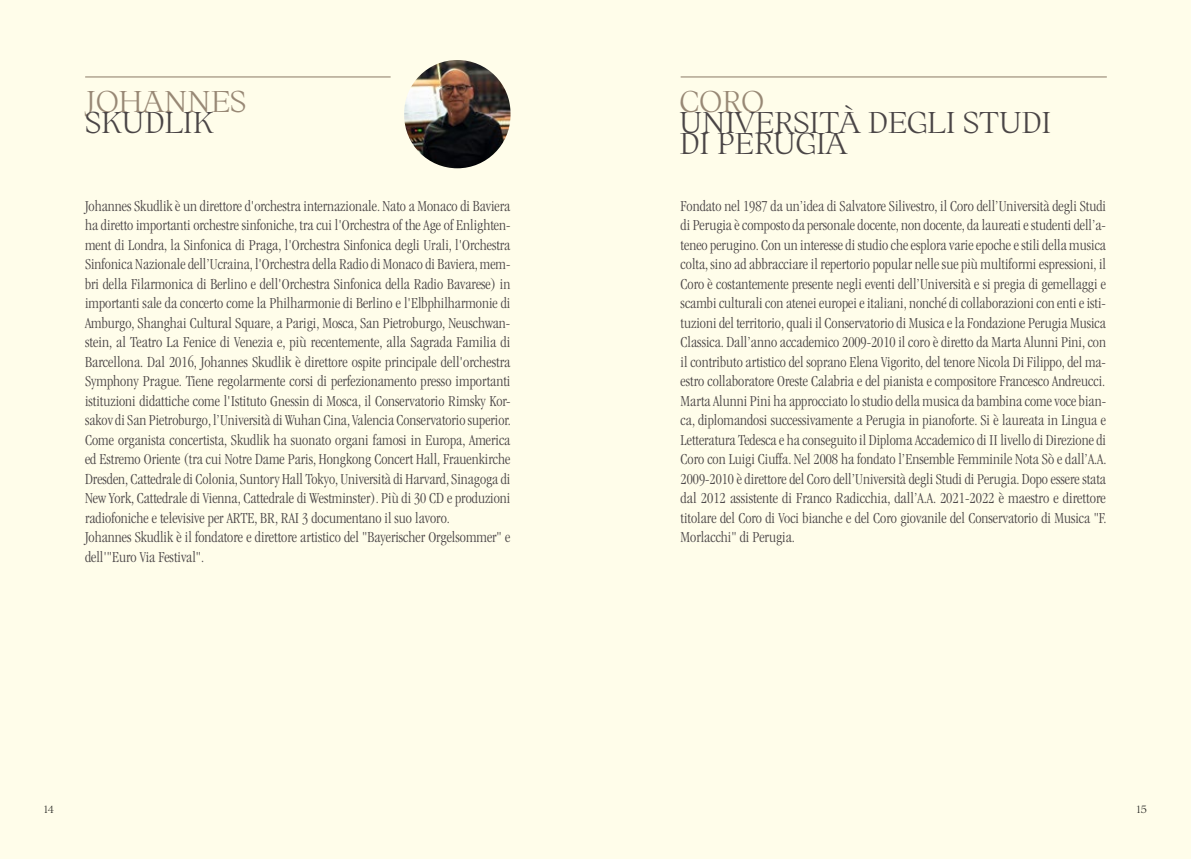
<style>
.page{position:relative;width:1191px;height:859px;background:#fffdea}
.page>*{position:absolute;margin:0;border:0;box-sizing:border-box;transform-origin:0 0}
.t1{font:300 30px "Ortica";color:#4a4546}
.t2{font:300 30px "Ortica";color:#988875}
.t3{font:300 condensed 15.75px/19.5px "ITC Garamond Std";color:#4a4546}
.t4{font:300 10.5px "Ortica";color:#1d1d1b}
</style>
<div class="page">
<hr style="left:85px;top:76px;width:305px;height:2px;background:#988875">
<hr style="left:680px;top:76px;width:426px;height:2px;background:#988875">
<img style="left:404px;top:60px;width:106px;height:108px;border-radius:53px">
<h1 class="t2" style="left:85px;top:83px;width:163px">JOHANNES</h1>
<h1 class="t1" style="left:85px;top:104px;width:130px">SKUDLIK</h1>
<p class="t3" style="left:85px;top:196px;width:427px">Johannes Skudlik è un direttore d'orchestra internazionale. Nato a Monaco di Baviera ha diretto importanti orchestre sinfoniche, tra cui l'Orchestra of the Age of Enlighten&shy;ment di Londra, la Sinfonica di Praga, l'Orchestra Sinfonica degli Urali, l'Orchestra Sinfonica Nazionale dell’Ucraina, l'Orchestra della Radio di Monaco di Baviera, mem&shy;bri della Filarmonica di Berlino e dell'Orchestra Sinfonica della Radio Bavarese) in importanti sale da concerto come la Philharmonie di Berlino e l'Elbphilharmonie di Amburgo, Shanghai Cultural Square, a Parigi, Mosca, San Pietroburgo, Neuschwan&shy;stein, al Teatro La Fenice di Venezia e, più recentemente, alla Sagrada Familia di Barcellona. Dal 2016, Johannes Skudlik è direttore ospite principale dell'orchestra Symphony Prague. Tiene regolarmente corsi di perfezionamento presso importanti istituzioni didattiche come l'Istituto Gnessin di Mosca, il Conservatorio Rimsky Kor&shy;sakov di San Pietroburgo, l’Università di Wuhan Cina, Valencia Conservatorio superior.<br>Come organista concertista, Skudlik ha suonato organi famosi in Europa, America ed Estremo Oriente (tra cui Notre Dame Paris, Hongkong Concert Hall, Frauenkirche Dresden, Cattedrale di Colonia, Suntory Hall Tokyo, Università di Harvard, Sinagoga di New York, Cattedrale di Vienna, Cattedrale di Westminster). Più di 30 CD e produzioni radiofoniche e televisive per ARTE, BR, RAI 3 documentano il suo lavoro.<br>Johannes Skudlik è il fondatore e direttore artistico del "Bayerischer Orgelsommer" e dell'"Euro Via Festival".</p>
<h1 class="t2" style="left:679px;top:83px;width:86px">CORO</h1>
<h1 class="t1" style="left:679px;top:104px;width:373px">UNIVERSITÀ DEGLI STUDI</h1>
<h1 class="t1" style="left:679px;top:125px;width:169px">DI PERUGIA</h1>
<p class="t3" style="left:680px;top:196px;width:427px;text-align:justify">Fondato nel 1987 da un’idea di Salvatore Silivestro, il Coro dell’Università degli Studi di Perugia è composto da personale docente, non docente, da laureati e studenti dell’a&shy;teneo perugino. Con un interesse di studio che esplora varie epoche e stili della musica colta, sino ad abbracciare il repertorio popular nelle sue più multiformi espressioni, il Coro è costantemente presente negli eventi dell’Università e si pregia di gemellaggi e scambi culturali con atenei europei e italiani, nonché di collaborazioni con enti e isti&shy;tuzioni del territorio, quali il Conservatorio di Musica e la Fondazione Perugia Musica Classica. Dall’anno accademico 2009-2010 il coro è diretto da Marta Alunni Pini, con il contributo artistico del soprano Elena Vigorito, del tenore Nicola Di Filippo, del ma&shy;estro collaboratore Oreste Calabria e del pianista e compositore Francesco Andreucci.<br>Marta Alunni Pini ha approcciato lo studio della musica da bambina come voce bian&shy;ca, diplomandosi successivamente a Perugia in pianoforte. Si è laureata in Lingua e Letteratura Tedesca e ha conseguito il Diploma Accademico di II livello di Direzione di Coro con Luigi Ciuffa. Nel 2008 ha fondato l’Ensemble Femminile Nota Sò e dall’A.A.<br>2009-2010 è direttore del Coro dell’Università degli Studi di Perugia. Dopo essere stata dal 2012 assistente di Franco Radicchia, dall’A.A. 2021-2022 è maestro e direttore titolare del Coro di Voci bianche e del Coro giovanile del Conservatorio di Musica "F.<br>Morlacchi" di Perugia.</p>
<p class="t4" style="left:44px;top:803px;width:11px">14</p>
<p class="t4" style="left:1137px;top:803px;width:11px">15</p>
</div>
